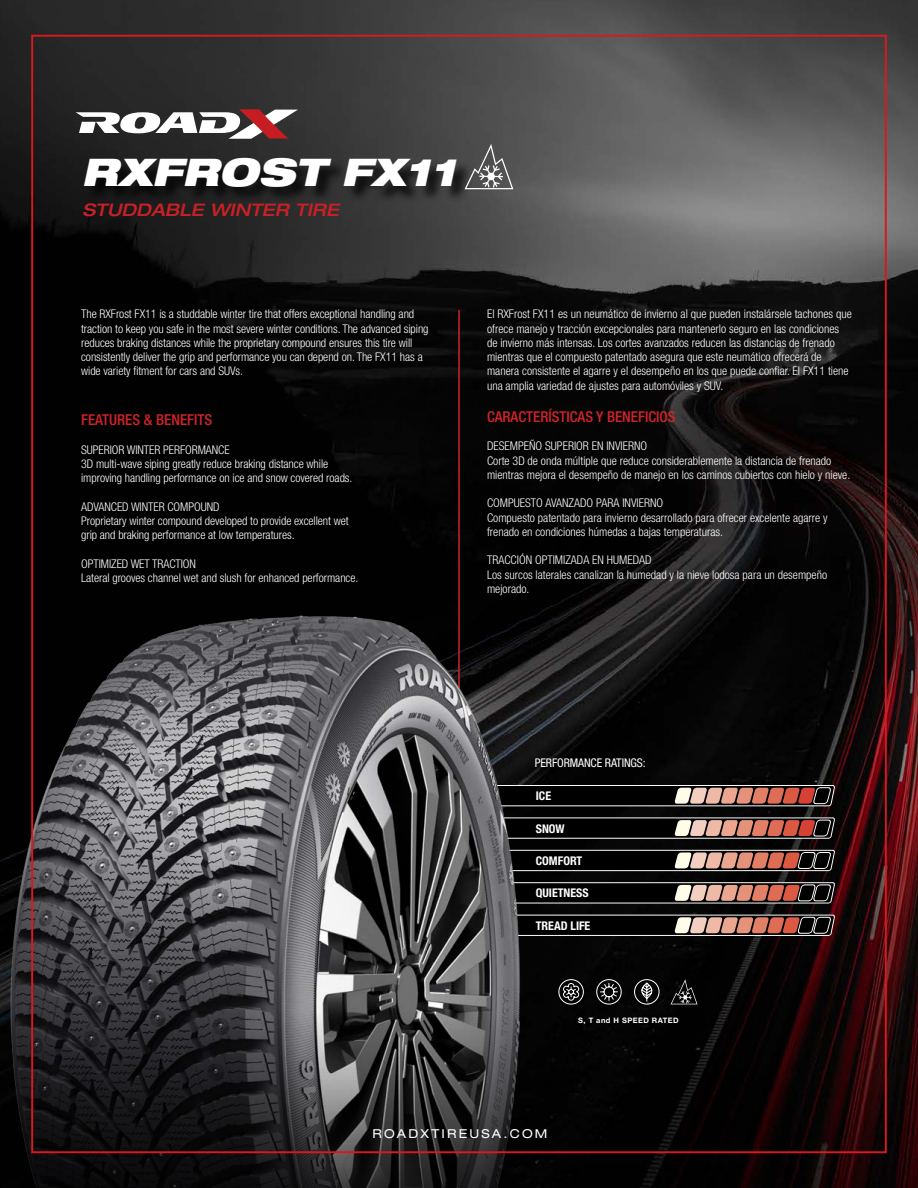
<style>
.page{position:relative;width:918px;height:1188px;background:#fff}
.page>*{position:absolute;margin:0;border:0;box-sizing:border-box;transform-origin:0 0}
.t1{font:italic 900 expanded 38.1px "Helvetica Neue LT Std";color:#fff}
.t2{font:italic 500 expanded 17.25px "Helvetica Neue LT Std";color:#c72127}
.t3{font:500 condensed 15px "Helvetica Neue LT Std";color:#d2232a}
.t4{font:expanded 12.3px "Helvetica Neue LT Std";letter-spacing:.18em;color:#fff}
.t5{font:300 condensed 12px/14.2px "Helvetica Neue LT Std";color:#fff}
.t6{font:700 condensed 12px "Helvetica Neue LT Std";color:#fff}
.t7{font:condensed 12px "Helvetica Neue LT Std";letter-spacing:-.01em;color:#fff}
.t8{font:700 7.5px "Helvetica Neue LT Std";letter-spacing:.06em;color:#fff}
</style>
<div class="page">
<img style="left:0;top:0;width:918px;height:1188px">
<hr style="left:458px;top:310px;width:2px;height:409px;background:#d2232a">
<svg style="left:528px;top:765px;width:314px;height:171px;background:#392c29"></svg>
<img style="left:0;top:602px;width:528px;height:586px">
<div style="left:85px;top:159px;width:388px;height:44px;background:#000;opacity:.75"></div>
<svg style="left:76px;top:109px;width:222px;height:30px"></svg>
<svg style="left:465px;top:144px;width:48px;height:45px;background:#6b6b6b"></svg>
<div style="left:596px;top:979px;width:26px;height:26px;border:1px solid #fff;border-radius:50%"></div>
<svg style="left:599px;top:982px;width:19px;height:19px"></svg>
<div style="left:558px;top:979px;width:26px;height:26px;border:1px solid #fff;border-radius:50%"></div>
<svg style="left:563px;top:983px;width:17px;height:18px"></svg>
<div style="left:634px;top:979px;width:26px;height:26px;border:1px solid #fff;border-radius:50%"></div>
<svg style="left:641px;top:982px;width:12px;height:20px"></svg>
<svg style="left:671px;top:979px;width:27px;height:25px"></svg>
<h1 class="t1" style="left:81px;top:147px;width:376px">RXFROST FX11</h1>
<h2 class="t2" style="left:82px;top:200px;width:258px">STUDDABLE WINTER TIRE</h2>
<p class="t5" style="left:81px;top:307px;width:349px">The RXFrost FX11 is a studdable winter tire that offers exceptional handling and traction to keep you safe in the most severe winter conditions. The advanced siping reduces braking distances while the proprietary compound ensures this tire will consistently deliver the grip and performance you can depend on. The FX11 has a wide variety fitment for cars and SUVs.</p>
<p class="t5" style="left:487px;top:307px;width:366px">El RXFrost FX11 es un neumático de invierno al que pueden instalársele tachones que ofrece manejo y tracción excepcionales para mantenerlo seguro en las condiciones de invierno más intensas. Los cortes avanzados reducen las distancias de frenado mientras que el compuesto patentado asegura que este neumático ofrecerá de manera consistente el agarre y el desempeño en los que puede confiar. El FX11 tiene una amplia variedad de ajustes para automóviles y SUV.</p>
<p class="t3" style="left:487px;top:408px;width:190px">CARACTERÍSTICAS Y BENEFICIOS</p>
<p class="t5" style="left:487px;top:439px;width:365px">DESEMPEÑO SUPERIOR EN INVIERNO<br>Corte 3D de onda múltiple que reduce considerablemente la distancia de frenado mientras mejora el desempeño de manejo en los caminos cubiertos con hielo y nieve.</p>
<p class="t5" style="left:487px;top:496px;width:342px">COMPUESTO AVANZADO PARA INVIERNO<br>Compuesto patentado para invierno desarrollado para ofrecer excelente agarre y frenado en condiciones húmedas a bajas temperaturas.</p>
<p class="t5" style="left:487px;top:553px;width:342px">TRACCIÓN OPTIMIZADA EN HUMEDAD<br>Los surcos laterales canalizan la humedad y la nieve lodosa para un desempeño mejorado.</p>
<p class="t3" style="left:81px;top:411px;width:133px">FEATURES &amp; BENEFITS</p>
<p class="t5" style="left:81px;top:442px;width:273px">SUPERIOR WINTER PERFORMANCE<br>3D multi-wave siping greatly reduce braking distance while improving handling performance on ice and snow covered roads.</p>
<p class="t5" style="left:81px;top:499px;width:269px">ADVANCED WINTER COMPOUND<br>Proprietary winter compound developed to provide excellent wet grip and braking performance at low temperatures.</p>
<p class="t5" style="left:81px;top:556px;width:279px">OPTIMIZED WET TRACTION<br>Lateral grooves channel wet and slush for enhanced performance.</p>
<p class="t7" style="left:535px;top:756px;width:112px">PERFORMANCE RATINGS:</p>
<p class="t6" style="left:536px;top:789px;width:17px">ICE</p>
<p class="t6" style="left:536px;top:821px;width:30px">SNOW</p>
<p class="t6" style="left:536px;top:853px;width:48px">COMFORT</p>
<p class="t6" style="left:536px;top:886px;width:54px">QUIETNESS</p>
<p class="t6" style="left:536px;top:918px;width:55px">TREAD LIFE</p>
<p class="t8" style="left:578px;top:1016px;width:102px">S, T and H SPEED RATED</p>
<p class="t4" style="left:373px;top:1126px;width:177px">ROADXTIREUSA.COM</p>
</div>
